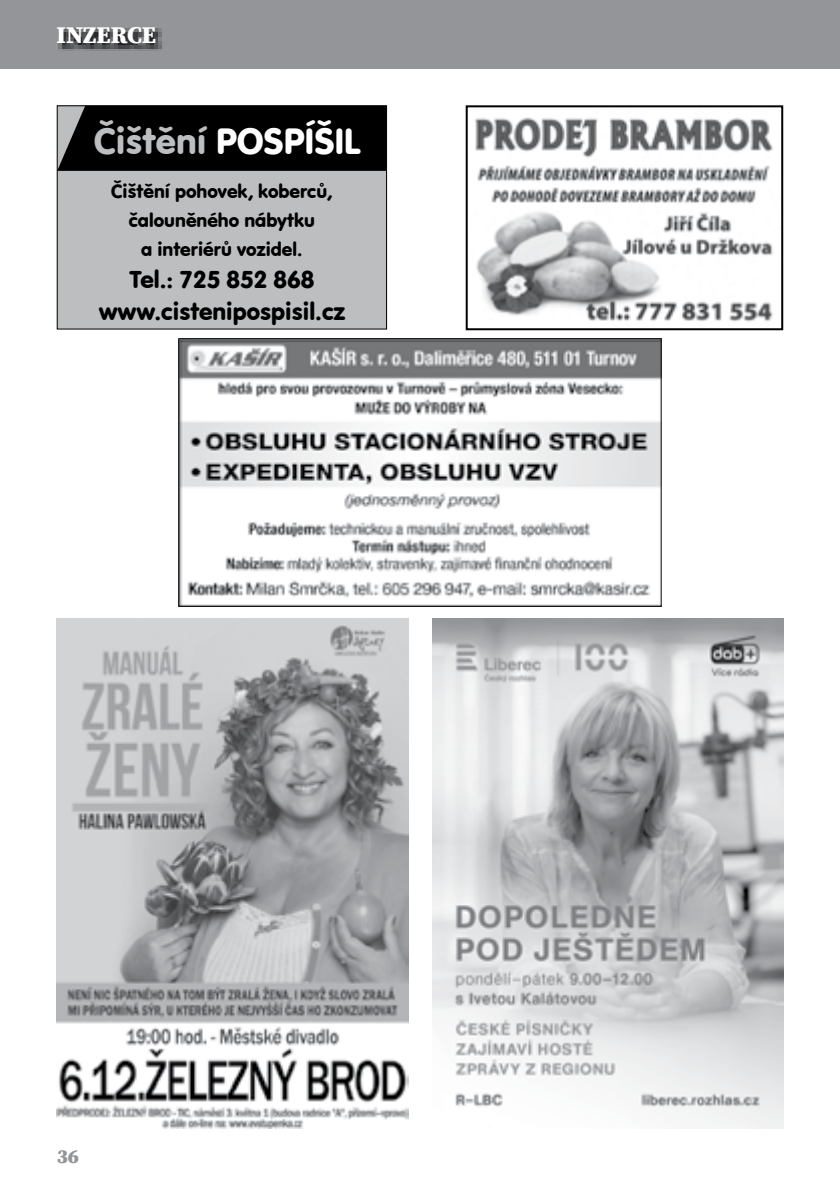
<style>
.page{position:relative;width:840px;height:1191px;background:#fff}
.page>*{position:absolute;margin:0;border:0;box-sizing:border-box;transform-origin:0 0}
.t1{font:38px "VAG Rundschrift DEE";color:#fff}
.t2{font:25.4px/31.8px "VAG Rundschrift DEE";color:#000;text-align:center}
.t3{font:900 24px "Source Serif Pro";color:#fff}
.t4{font:20px/29px "VAG Rundschrift DEE";color:#000;text-align:center}
.t5{font:900 20px "Source Serif Pro";color:#939598}
.s1{color:#bcbec0}
</style>
<div class="page">
<div style="left:0;top:0;width:839px;height:68px;background:#939598"></div>
<svg style="left:58px;top:28px;width:104px;height:22px;background:#535456"></svg>
<div style="left:57px;top:106px;width:329px;height:223px;background:#bcbec0"></div>
<div style="left:57px;top:105px;width:330px;height:224px;border:1px solid #000"></div>
<div style="left:57px;top:106px;width:329px;height:65px;background:#000"></div>
<img style="left:432px;top:618px;width:350px;height:510px">
<img style="left:57px;top:618px;width:351px;height:510px">
<img style="left:180px;top:340px;width:479px;height:265px">
<div style="left:178px;top:338px;width:483px;height:269px;border:1px solid #000"></div>
<img style="left:475px;top:117px;width:298px;height:205px">
<div style="left:465px;top:105px;width:317px;height:225px;border:2px solid #000"></div>
<p class="t3" style="left:56px;top:18px;width:101px">INZERCE</p>
<h1 class="t1" style="left:94px;top:118px;width:267px"><span class="s1">Čištění</span> POSPÍŠIL</h1>
<p class="t4" style="left:111px;top:177px;width:223px">Čištění pohovek, koberců, čalouněného nábytku<br>a interiérů vozidel.</p>
<p class="t2" style="left:99px;top:264px;width:248px">Tel.: 725 852 868 www.cistenipospisil.cz</p>
<p class="t5" style="left:57px;top:1142px;width:24px">36</p>
</div>
